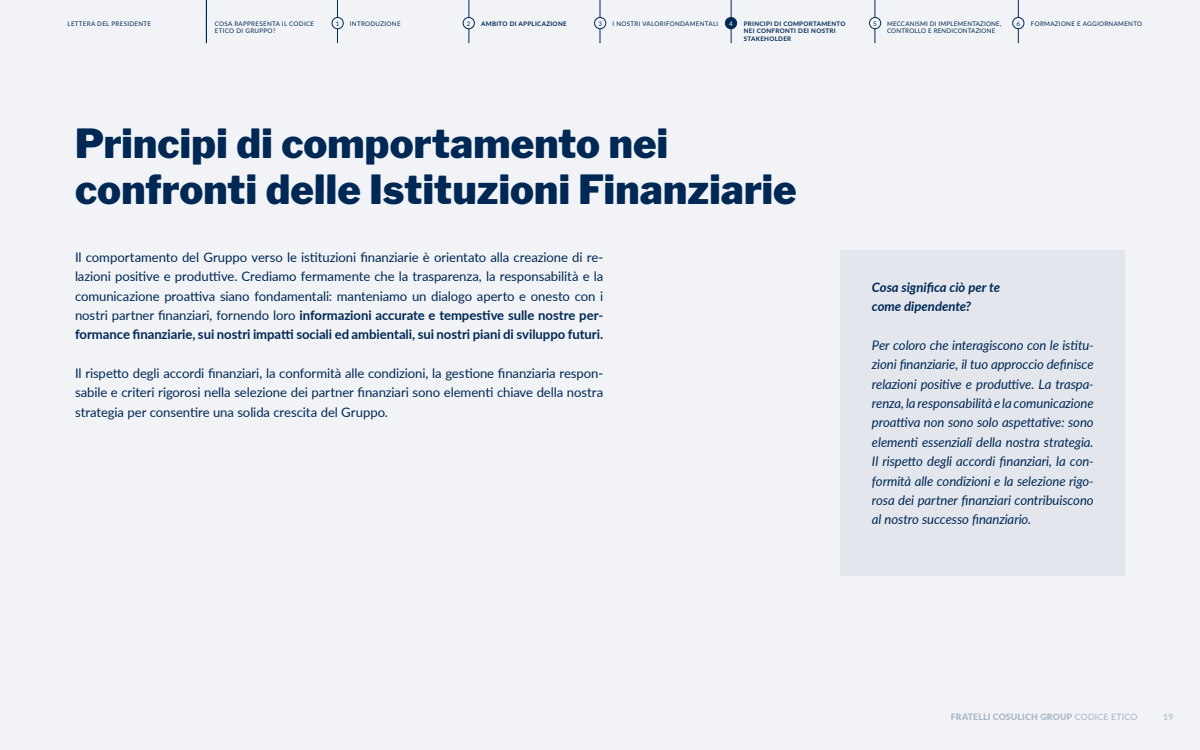
<style>
.page{position:relative;width:1200px;height:750px;background:#f1f3f6}
.page>*{position:absolute;margin:0;border:0;box-sizing:border-box;transform-origin:0 0}
._2022_Capitolo_Titolo{font:900 39.88px "Libre Franklin";letter-spacing:.005em;color:#002855}
._2022_Testo{font:13.12px/19.4px "Lato";letter-spacing:-.005em;color:#002855;text-align:justify}
._2022_Testo-2{font:italic 13.12px/19.4px "Lato";letter-spacing:-.01em;color:#002855;text-align:justify}
._2022_Testo-3{font:italic 700 13.12px "Lato";letter-spacing:-.005em;color:#002855}
.t1{font:800 8.75px "Lato";letter-spacing:.015em;color:#a6b4c4}
.t2{font:8.75px "Lato";color:#a6b4c4}
.t3{font:6.25px "Lato";letter-spacing:.05em;color:#002855}
.t4{font:700 6.25px/7.5px "Lato";letter-spacing:.05em;color:#002855}
.t5{font:6.25px/7.5px "Lato";letter-spacing:.03em;color:#002855}
.t6{font:6.25px "Lato";color:#fff}
.s1{font-weight:700}
.s2{font-weight:400}
</style>
<div class="page">
<hr style="left:206px;top:0;width:1px;height:43px;background:#002855">
<hr style="left:600px;top:0;width:1px;height:43px;background:#002855">
<hr style="left:731px;top:0;width:1px;height:43px;background:#002855">
<hr style="left:875px;top:0;width:1px;height:43px;background:#002855">
<hr style="left:1018px;top:0;width:1px;height:43px;background:#002855">
<hr style="left:337px;top:0;width:1px;height:43px;background:#002855">
<hr style="left:469px;top:0;width:1px;height:43px;background:#002855">
<div style="left:332px;top:18px;width:11px;height:11px;background:#f1f3f6;border-radius:50%"></div>
<div style="left:332px;top:17px;width:11px;height:12px;border:1px solid #002855;border-radius:50%"></div>
<div style="left:463px;top:18px;width:11px;height:11px;background:#f1f3f6;border-radius:50%"></div>
<div style="left:463px;top:17px;width:12px;height:12px;border:1px solid #002855;border-radius:50%"></div>
<div style="left:595px;top:18px;width:11px;height:11px;background:#f1f3f6;border-radius:50%"></div>
<div style="left:594px;top:17px;width:12px;height:12px;border:1px solid #002855;border-radius:50%"></div>
<div style="left:725px;top:18px;width:12px;height:11px;background:#002855;border-radius:50%"></div>
<div style="left:725px;top:17px;width:12px;height:12px;border:1px solid #002855;border-radius:50%"></div>
<div style="left:869px;top:18px;width:12px;height:11px;background:#f1f3f6;border-radius:50%"></div>
<div style="left:869px;top:17px;width:12px;height:12px;border:1px solid #002855;border-radius:50%"></div>
<div style="left:1013px;top:18px;width:11px;height:11px;background:#f1f3f6;border-radius:50%"></div>
<div style="left:1013px;top:17px;width:11px;height:12px;border:1px solid #002855;border-radius:50%"></div>
<div style="left:840px;top:250px;width:285px;height:326px;background:#e3e7ed"></div>
<p class="t3" style="left:350px;top:19px;width:52px">INTRODUZIONE</p>
<p class="t4" style="left:481px;top:19px;width:87px">AMBITO DI APPLICAZIONE</p>
<p class="t3" style="left:612px;top:19px;width:107px">I NOSTRI VALORIFONDAMENTALI</p>
<p class="t4" style="left:744px;top:19px;width:103px">PRINCIPI DI COMPORTAMENTO<br>NEI CONFRONTI DEI NOSTRI<br>STAKEHOLDER</p>
<p class="t5" style="left:887px;top:19px;width:116px">MECCANISMI DI IMPLEMENTAZIONE,<br>CONTROLLO E RENDICONTAZIONE</p>
<p class="t3" style="left:1031px;top:19px;width:113px">FORMAZIONE E AGGIORNAMENTO</p>
<p class="t3" style="left:68px;top:19px;width:85px">LETTERA DEL PRESIDENTE</p>
<p class="t3" style="left:215px;top:19px;width:101px">COSA RAPPRESENTA IL CODICE</p>
<p class="t3" style="left:336px;top:19px;width:5px">1</p>
<p class="t3" style="left:467px;top:19px;width:5px">2</p>
<p class="t3" style="left:598px;top:19px;width:5px">3</p>
<p class="t6" style="left:729px;top:19px;width:5px">4</p>
<p class="t3" style="left:873px;top:19px;width:5px">5</p>
<p class="t3" style="left:1017px;top:19px;width:5px">6</p>
<p class="t3" style="left:215px;top:26px;width:62px">ETICO DI GRUPPO?</p>
<p class="_2022_Capitolo_Titolo" style="left:75px;top:120px;width:594px">Principi di comportamento nei</p>
<p class="_2022_Capitolo_Titolo" style="left:75px;top:165px;width:723px">confronti delle Istituzioni Finanziarie</p>
<p class="_2022_Testo" style="left:75px;top:247px;width:530px">Il comportamento del Gruppo verso le istituzioni finanziarie è orientato alla creazione di re&shy;lazioni positive e produttive. Crediamo fermamente che la trasparenza, la responsabilità e la comunicazione proattiva siano fondamentali: manteniamo un dialogo aperto e onesto con i nostri partner finanziari, fornendo loro <span class="s1">informazioni accurate e tempestive sulle nostre per&shy;formance finanziarie, sui nostri impatti sociali ed ambientali, sui nostri piani di sviluppo futuri.</span></p>
<p class="_2022_Testo" style="left:75px;top:363px;width:530px">Il rispetto degli accordi finanziari, la conformità alle condizioni, la gestione finanziaria respon&shy;sabile e criteri rigorosi nella selezione dei partner finanziari sono elementi chiave della nostra strategia per consentire una solida crescita del Gruppo.</p>
<p class="_2022_Testo-3" style="left:872px;top:277px;width:130px">Cosa significa ciò per te</p>
<p class="_2022_Testo-3" style="left:872px;top:297px;width:101px">come dipendente?</p>
<p class="_2022_Testo-2" style="left:872px;top:335px;width:223px">Per coloro che interagiscono con le istitu&shy;zioni finanziarie, il tuo approccio definisce relazioni positive e produttive. La traspa&shy;renza, la responsabilità e la comunicazione proattiva non sono solo aspettative: sono elementi essenziali della nostra strategia.<br>Il rispetto degli accordi finanziari, la con&shy;formità alle condizioni e la selezione rigo&shy;rosa dei partner finanziari contribuiscono al nostro successo finanziario.</p>
<p class="t1" style="left:951px;top:710px;width:188px">FRATELLI COSULICH GROUP <span class="s2">CODICE ETICO</span></p>
<p class="t2" style="left:1163px;top:710px;width:12px">19</p>
</div>
